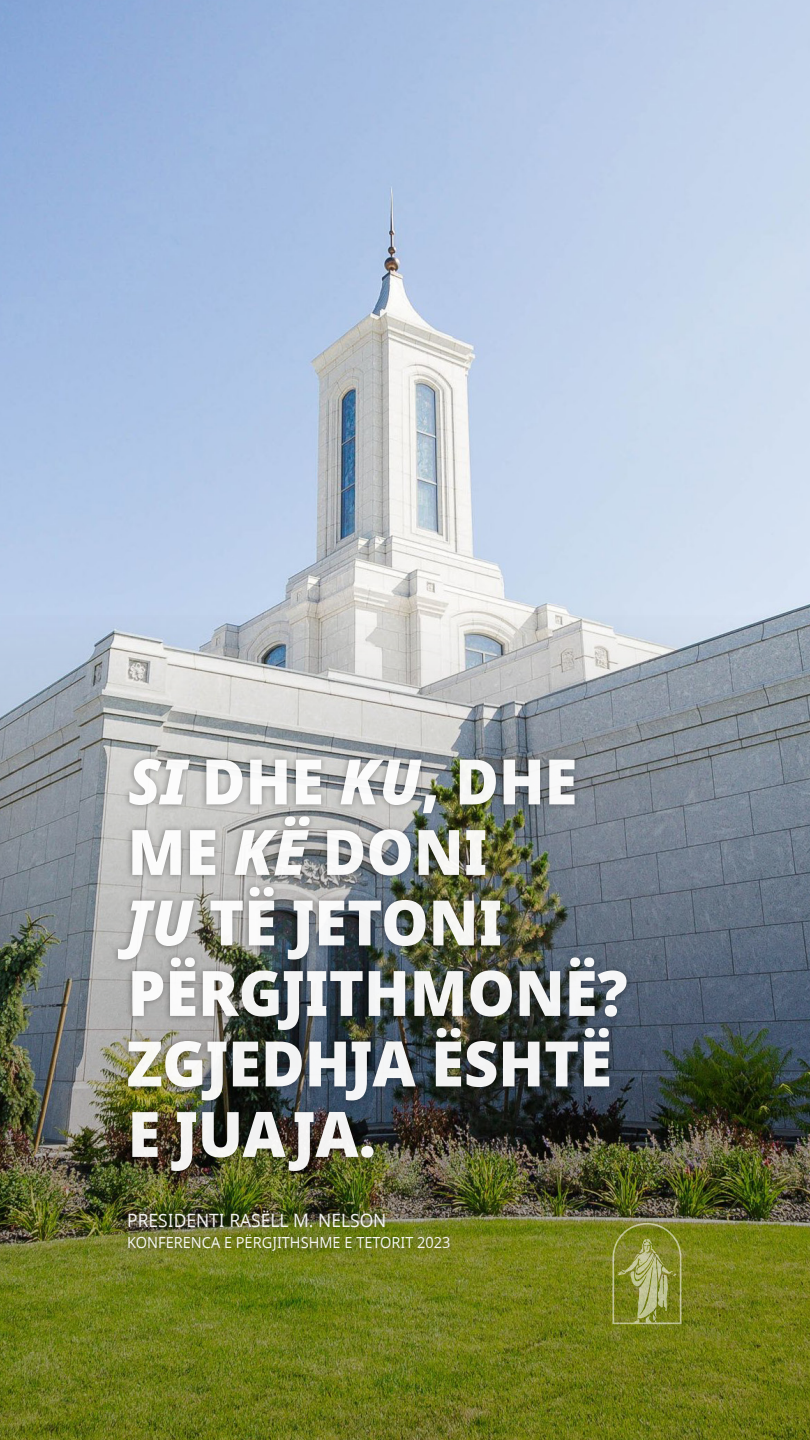
<style>
.page{position:relative;width:810px;height:1440px;background:#fff}
.page>*{position:absolute;margin:0;border:0;box-sizing:border-box;transform-origin:0 0}
.t1{font:800 62.7px/70.5px "Dots Solidlds Lat";color:#fff;scale:.95 1}
.t2{font:18.38px "Dots Solidlds Lat";color:#fff;scale:.95 1}
.t3{font:15.3px "Dots Solidlds Lat";color:#fff;scale:.95 1}
.s1{font-style:italic}
</style>
<div class="page">
<img style="left:0;top:0;width:810px;height:615px">
<img style="left:0;top:615px;width:810px;height:825px">
<div style="left:111px;top:752px;width:522px;height:506px;background:#000;opacity:.4"></div>
<svg style="left:612px;top:1223px;width:69px;height:101px"></svg>
<p class="t1" style="left:125px;top:748px;width:531px"><span class="s1">SI</span> DHE <span class="s1">KU</span>, DHE<br>ME <span class="s1">KË</span> DONI<br><span class="s1">JU</span> TË JETONI<br>PËRGJITHMONË?<br>ZGJEDHJA ËSHTË<br>E JUAJA.</p>
<p class="t2" style="left:127px;top:1207px;width:274px">PRESIDENTI RASËLL M. NELSON</p>
<p class="t3" style="left:127px;top:1232px;width:342px">KONFERENCA E PËRGJITHSHME E TETORIT 2023</p>
</div>
